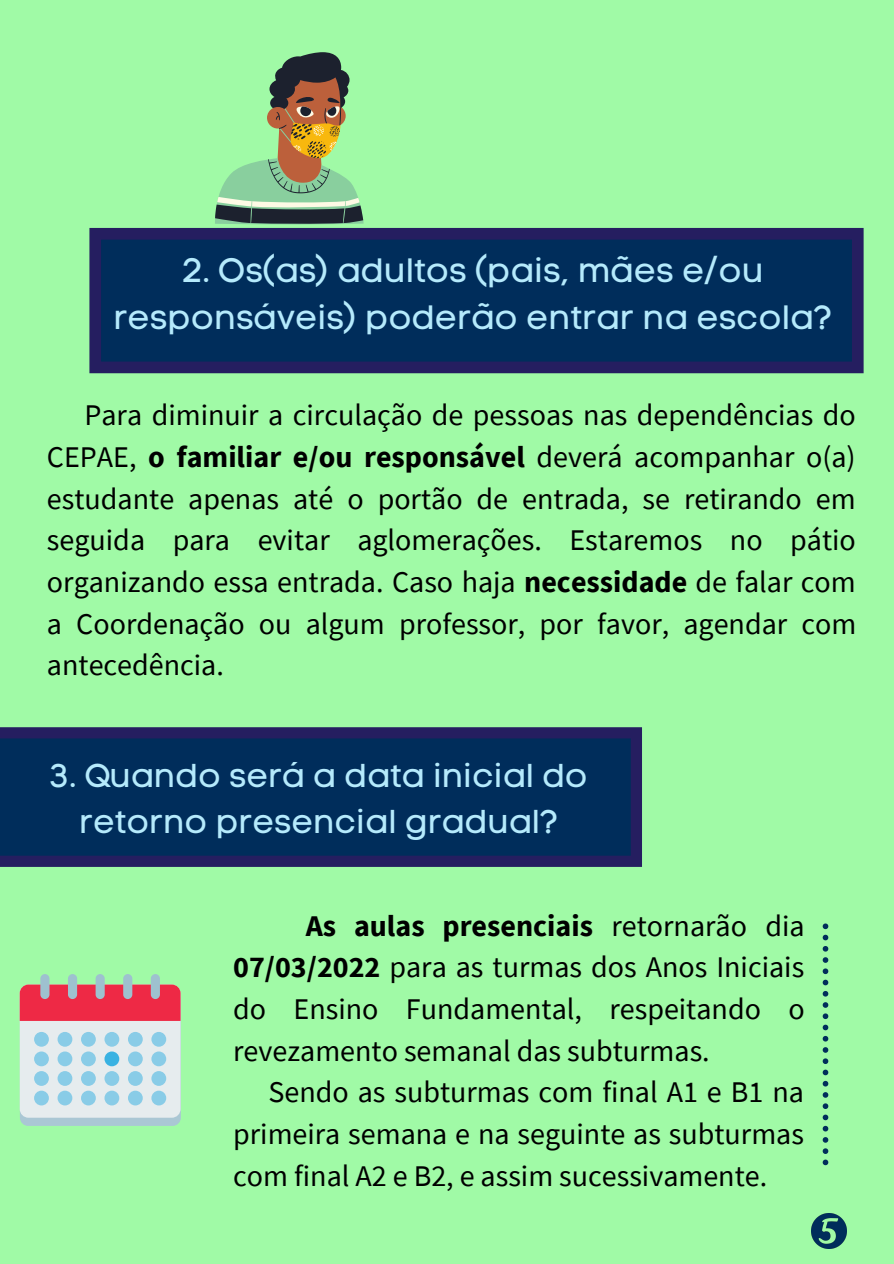
<style>
.page{position:relative;width:894px;height:1264px;background:#fff}
.page>*{position:absolute;margin:0;border:0;box-sizing:border-box;transform-origin:0 0}
.t1{font:33.75px/46.8px "Code Pro Normal LC";color:#b5eafc;text-align:center}
.t2{font:33px/46.2px "Code Pro Normal LC";color:#b5eafc;text-align:center}
.t3{font:30px/41.7px "Source Sans Pro";color:#000;text-align:justify}
.s1{font-weight:700}
</style>
<div class="page">
<div style="left:0;top:0;width:893px;height:1263px;background:#a0faa6"></div>
<svg style="left:89px;top:228px;width:774px;height:145px;background:#062a5b"></svg>
<svg style="left:822px;top:923px;width:6px;height:242px"></svg>
<svg style="left:0;top:727px;width:641px;height:139px;background:#062a5b"></svg>
<svg style="left:215px;top:52px;width:148px;height:172px"></svg>
<img style="left:811px;top:1213px;width:34px;height:35px">
<div style="left:20px;top:991px;width:161px;height:134px;background:#aac7d4;border-radius:8px"></div>
<div style="left:20px;top:984px;width:160px;height:133px;background:#e6ecee;border-radius:9px"></div>
<div style="left:20px;top:984px;width:160px;height:36px;background:#ee2945"></div>
<div style="left:40px;top:974px;width:9px;height:25px;background:#9ec1cf;border-radius:5px"></div>
<div style="left:68px;top:974px;width:9px;height:25px;background:#9ec1cf;border-radius:5px"></div>
<div style="left:96px;top:974px;width:9px;height:25px;background:#9ec1cf;border-radius:5px"></div>
<div style="left:123px;top:974px;width:9px;height:25px;background:#9ec1cf;border-radius:5px"></div>
<div style="left:151px;top:974px;width:9px;height:25px;background:#9ec1cf;border-radius:5px"></div>
<div style="left:34px;top:1031px;width:15px;height:15px;background:#89cce7;border-radius:50%"></div>
<div style="left:58px;top:1031px;width:14px;height:15px;background:#89cce7;border-radius:50%"></div>
<div style="left:81px;top:1031px;width:15px;height:15px;background:#89cce7;border-radius:50%"></div>
<div style="left:104px;top:1031px;width:15px;height:15px;background:#89cce7;border-radius:50%"></div>
<div style="left:128px;top:1031px;width:15px;height:15px;background:#89cce7;border-radius:50%"></div>
<div style="left:151px;top:1031px;width:15px;height:15px;background:#89cce7;border-radius:50%"></div>
<div style="left:34px;top:1051px;width:15px;height:15px;background:#89cce7;border-radius:50%"></div>
<div style="left:58px;top:1051px;width:14px;height:15px;background:#89cce7;border-radius:50%"></div>
<div style="left:81px;top:1051px;width:15px;height:15px;background:#89cce7;border-radius:50%"></div>
<div style="left:104px;top:1051px;width:15px;height:15px;background:#39b2e2;border-radius:50%"></div>
<div style="left:128px;top:1051px;width:15px;height:15px;background:#89cce7;border-radius:50%"></div>
<div style="left:151px;top:1051px;width:15px;height:15px;background:#89cce7;border-radius:50%"></div>
<div style="left:34px;top:1071px;width:15px;height:14px;background:#89cce7;border-radius:50%"></div>
<div style="left:58px;top:1071px;width:14px;height:14px;background:#89cce7;border-radius:50%"></div>
<div style="left:81px;top:1071px;width:15px;height:14px;background:#89cce7;border-radius:50%"></div>
<div style="left:104px;top:1071px;width:15px;height:14px;background:#89cce7;border-radius:50%"></div>
<div style="left:128px;top:1071px;width:15px;height:14px;background:#89cce7;border-radius:50%"></div>
<div style="left:151px;top:1071px;width:15px;height:14px;background:#89cce7;border-radius:50%"></div>
<div style="left:34px;top:1090px;width:15px;height:15px;background:#89cce7;border-radius:50%"></div>
<div style="left:58px;top:1090px;width:14px;height:15px;background:#89cce7;border-radius:50%"></div>
<div style="left:81px;top:1090px;width:15px;height:15px;background:#89cce7;border-radius:50%"></div>
<div style="left:104px;top:1090px;width:15px;height:15px;background:#89cce7;border-radius:50%"></div>
<div style="left:128px;top:1090px;width:15px;height:15px;background:#89cce7;border-radius:50%"></div>
<div style="left:151px;top:1090px;width:15px;height:15px;background:#89cce7;border-radius:50%"></div>
<p class="t1" style="left:113px;top:246px;width:720px">2. Os(as) adultos (pais, mães e/ou responsáveis) poderão entrar na escola?</p>
<p class="t3" style="left:47px;top:394px;width:810px;text-indent:38px">Para diminuir a circulação de pessoas nas dependências do CEPAE, <span class="s1">o familiar e/ou responsável</span> deverá acompanhar o(a) estudante apenas até o portão de entrada, se retirando em seguida para evitar aglomerações. Estaremos no pátio organizando essa entrada. Caso haja <span class="s1">necessidade</span> de falar com a Coordenação ou algum professor, por favor, agendar com antecedência.</p>
<p class="t2" style="left:50px;top:752px;width:539px">3. Quando será a data inicial do retorno presencial gradual?</p>
<p class="t3" style="left:233px;top:904px;width:573px;text-indent:72px"><span class="s1">As aulas presenciais</span> retornarão dia <span class="s1">07/03/2022</span> para as turmas dos Anos Iniciais do Ensino Fundamental, respeitando o revezamento semanal das subturmas.</p>
<p class="t3" style="left:233px;top:1070px;width:572px;text-indent:35px">Sendo as subturmas com final A1 e B1 na primeira semana e na seguinte as subturmas com final A2 e B2, e assim sucessivamente.</p>
</div>
